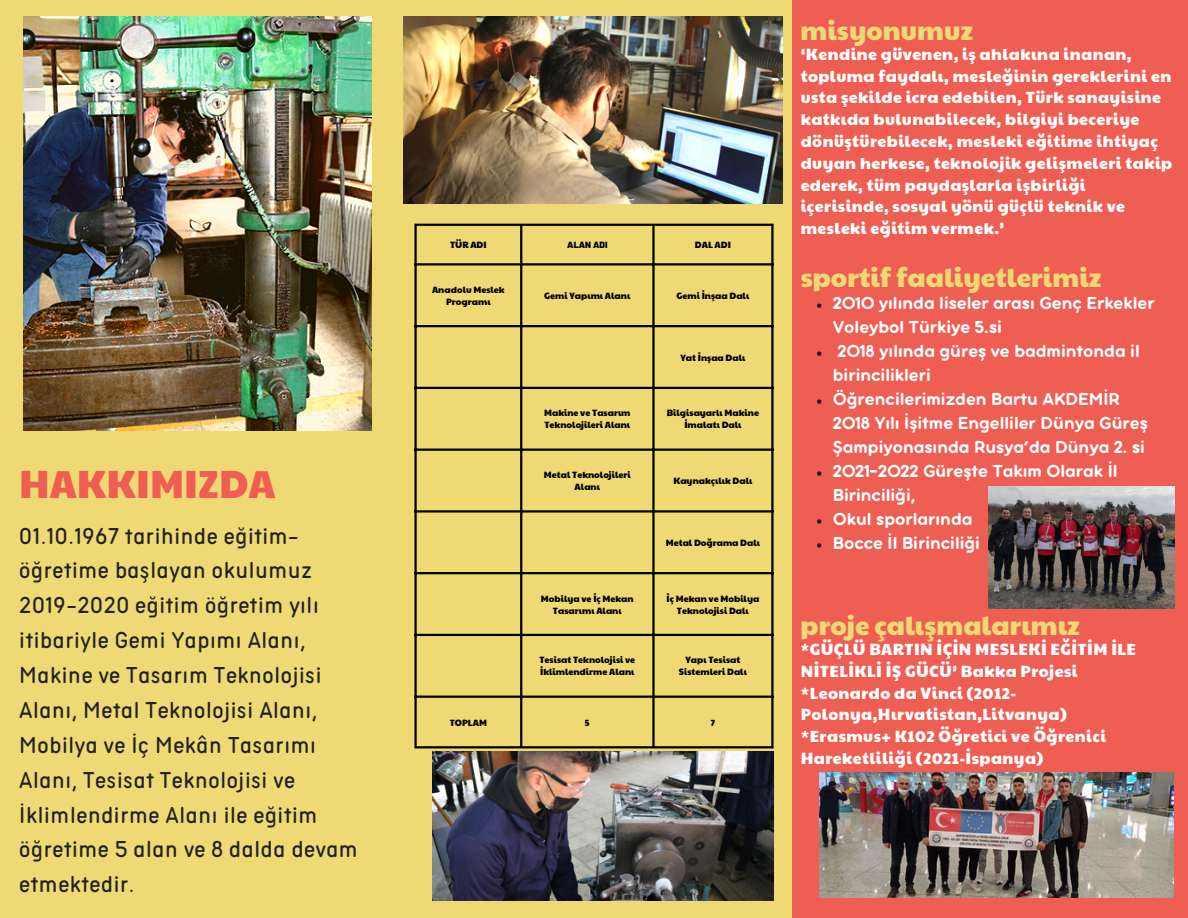
<style>
.page{position:relative;width:1188px;height:918px;background:#efd975}
.page>*{position:absolute;margin:0;border:0;box-sizing:border-box;transform-origin:0 0}
.t1{font:38.55px "Paytone One";color:#ef5e52}
.t2{font:26.1px "Paytone One";color:#efd975}
.t3{font:25.2px/34.8px "Aristotelica Pro Cnd Txt";letter-spacing:.025em;color:#212121}
.t4{font:18.9px/24px "Aristotelica Pro Tx Bld";color:#fff}
.t5{font:16.05px/21.8px "Paytone One";letter-spacing:.025em;color:#fff}
.t6{font:9px/12px "Paytone One";color:#000;text-align:center}
.t7{font:900 9px "Barlow";color:#000}
</style>
<div class="page">
<div style="left:792px;top:0;width:396px;height:918px;background:#ef5e52"></div>
<img style="left:23px;top:17px;width:348px;height:414px">
<img style="left:404px;top:17px;width:379px;height:186px">
<hr style="left:414px;top:226px;width:3px;height:520px;background:#000">
<hr style="left:520px;top:226px;width:2px;height:520px;background:#000">
<hr style="left:652px;top:226px;width:3px;height:520px;background:#000">
<hr style="left:771px;top:226px;width:3px;height:520px;background:#000">
<hr style="left:414px;top:224px;width:360px;height:2px;background:#000">
<hr style="left:414px;top:263px;width:360px;height:3px;background:#000">
<hr style="left:414px;top:325px;width:360px;height:2px;background:#000">
<hr style="left:414px;top:387px;width:360px;height:2px;background:#000">
<hr style="left:414px;top:449px;width:360px;height:2px;background:#000">
<hr style="left:414px;top:510px;width:360px;height:3px;background:#000">
<hr style="left:414px;top:572px;width:360px;height:2px;background:#000">
<hr style="left:414px;top:634px;width:360px;height:2px;background:#000">
<hr style="left:414px;top:696px;width:360px;height:2px;background:#000">
<hr style="left:414px;top:746px;width:360px;height:2px;background:#000">
<img style="left:433px;top:751px;width:341px;height:150px">
<img style="left:989px;top:486px;width:185px;height:123px">
<img style="left:819px;top:773px;width:355px;height:124px">
<svg style="left:817px;top:304px;width:4px;height:4px"></svg>
<svg style="left:817px;top:352px;width:4px;height:4px"></svg>
<svg style="left:817px;top:399px;width:4px;height:5px"></svg>
<svg style="left:817px;top:471px;width:4px;height:5px"></svg>
<svg style="left:817px;top:519px;width:4px;height:5px"></svg>
<svg style="left:817px;top:543px;width:4px;height:5px"></svg>
<p class="t1" style="left:19px;top:455px;width:258px">HAKKIMIZDA</p>
<p class="t3" style="left:19px;top:520px;width:340px">01.10.1967 tarihinde eğitim&shy;öğretime başlayan okulumuz<br>2019-2020 eğitim öğretim yılı itibariyle Gemi Yapımı Alanı,<br>Makine ve Tasarım Teknolojisi<br>Alanı, Metal Teknolojisi Alanı,<br>Mobilya ve İç Mekân Tasarımı<br>Alanı, Tesisat Teknolojisi ve<br>İklimlendirme Alanı ile eğitim öğretime 5 alan ve 8 dalda devam etmektedir.</p>
<p class="t6" style="left:450px;top:238px;width:38px">TÜR ADI</p>
<p class="t7" style="left:567px;top:239px;width:42px">ALAN ADI</p>
<p class="t6" style="left:695px;top:238px;width:38px">DAL ADI</p>
<p class="t6" style="left:432px;top:283px;width:74px">Anadolu Meslek<br>Programı</p>
<p class="t6" style="left:544px;top:289px;width:88px">Gemi Yapımı Alanı</p>
<p class="t6" style="left:677px;top:289px;width:74px">Gemi İnşaa Dalı</p>
<p class="t6" style="left:680px;top:351px;width:66px">Yat İnşaa Dalı</p>
<p class="t6" style="left:544px;top:407px;width:88px;text-align:left">Makine ve Tasarım<br>Teknolojileri Alanı</p>
<p class="t6" style="left:667px;top:407px;width:94px">Bilgisayarlı Makine<br>İmalatı Dalı</p>
<p class="t6" style="left:544px;top:468px;width:88px">Metal Teknolojileri<br>Alanı</p>
<p class="t6" style="left:673px;top:474px;width:80px">Kaynakçılık Dalı</p>
<p class="t6" style="left:666px;top:536px;width:96px">Metal Doğrama Dalı</p>
<p class="t6" style="left:541px;top:592px;width:94px">Mobilya ve İç Mekan<br>Tasarımı Alanı</p>
<p class="t6" style="left:667px;top:592px;width:94px">İç Mekan ve Mobilya<br>Teknolojisi Dalı</p>
<p class="t6" style="left:539px;top:654px;width:97px;text-align:left">Tesisat Teknolojisi ve<br>İklimlendirme Alanı</p>
<p class="t6" style="left:679px;top:654px;width:70px">Yapı Tesisat<br>Sistemleri Dalı</p>
<p class="t6" style="left:450px;top:716px;width:39px">TOPLAM</p>
<p class="t6" style="left:585px;top:716px;width:6px">5</p>
<p class="t6" style="left:711px;top:716px;width:6px">7</p>
<p class="t2" style="left:801px;top:11px;width:174px">misyonumuz</p>
<p class="t5" style="left:801px;top:42px;width:373px">‘Kendine güvenen, iş ahlakına inanan, topluma faydalı, mesleğinin gereklerini en usta şekilde icra edebilen, Türk sanayisine katkıda bulunabilecek, bilgiyi beceriye dönüştürebilecek, mesleki eğitime ihtiyaç duyan herkese, teknolojik gelişmeleri takip ederek, tüm paydaşlarla işbirliği içerisinde, sosyal yönü güçlü teknik ve mesleki eğitim vermek.’</p>
<p class="t2" style="left:801px;top:258px;width:302px">sportif faaliyetlerimiz</p>
<p class="t4" style="left:833px;top:293px;width:323px">2010 yılında liseler arası Genç Erkekler<br>Voleybol Türkiye 5.si</p>
<p class="t4" style="left:833px;top:340px;width:309px">2018 yılında güreş ve badmintonda il birincilikleri</p>
<p class="t4" style="left:833px;top:388px;width:316px">Öğrencilerimizden Bartu AKDEMİR<br>2018 Yılı İşitme Engelliler Dünya Güreş<br>Şampiyonasında Rusya’da Dünya 2. si</p>
<p class="t4" style="left:833px;top:460px;width:286px">2021-2022 Güreşte Takım Olarak İl<br>Birinciliği,</p>
<p class="t4" style="left:833px;top:508px;width:141px">Okul sporlarında</p>
<p class="t4" style="left:833px;top:532px;width:147px">Bocce İl Birinciliği</p>
<p class="t2" style="left:801px;top:606px;width:281px">proje çalışmalarımız</p>
<p class="t5" style="left:801px;top:638px;width:337px">*GÜÇLÜ BARTIN İÇİN MESLEKİ EĞİTİM İLE<br>NİTELİKLİ İŞ GÜCÜ’ Bakka Projesi</p>
<p class="t5" style="left:801px;top:681px;width:267px">*Leonardo da Vinci (2012-<br>Polonya,Hırvatistan,Litvanya)</p>
<p class="t5" style="left:801px;top:725px;width:306px">*Erasmus+ K102 Öğretici ve Öğrenici<br>Hareketliliği (2021-İspanya)</p>
</div>
